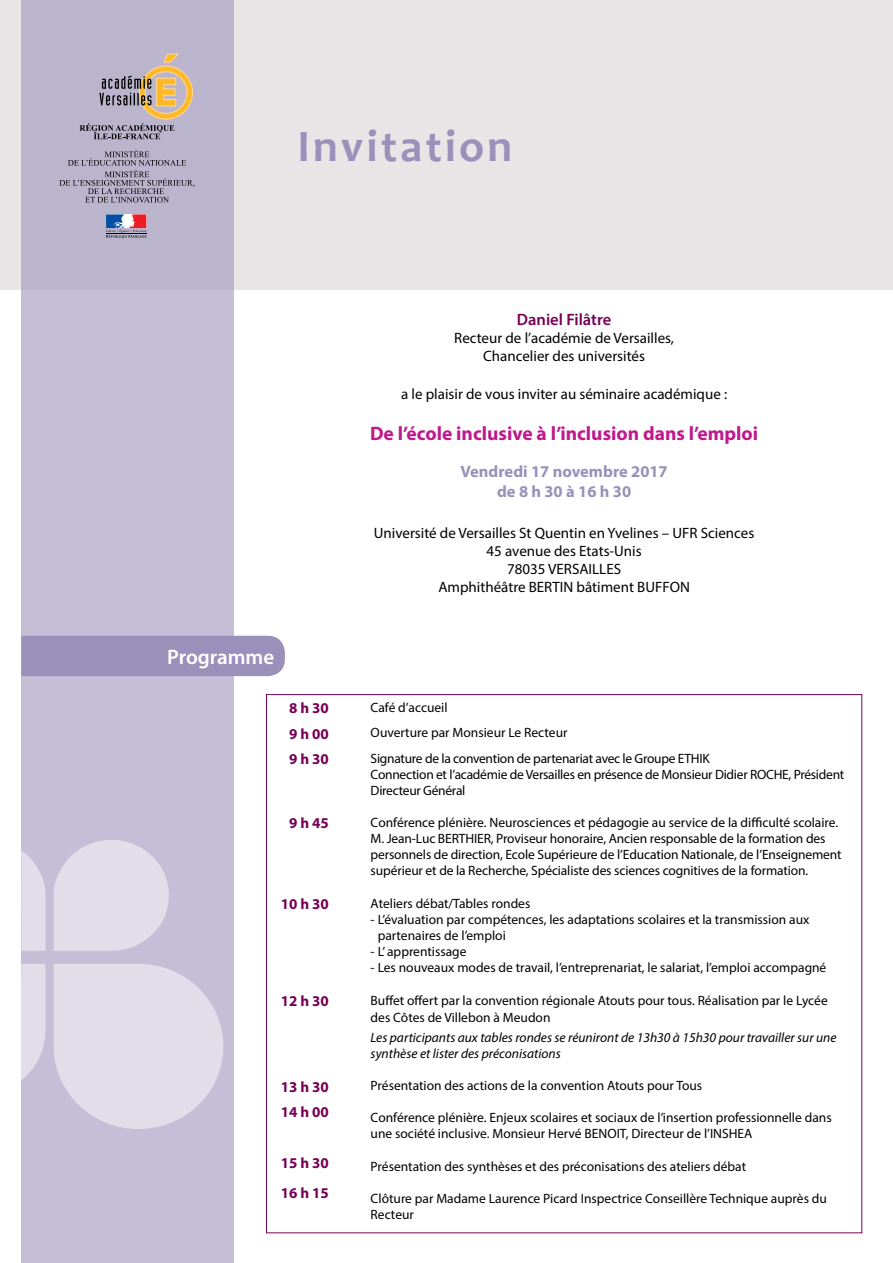
<style>
.page{position:relative;width:893px;height:1263px;background:#fff}
.page>*{position:absolute;margin:0;border:0;box-sizing:border-box;transform-origin:0 0}
.t1{font:700 45px "Candara";letter-spacing:.07em;color:#9a91bb}
.t2{font:600 21px "Myriad Pro";color:#fff}
.t3{font:700 19.5px "Myriad Pro";color:#c0188d}
.t4{font:700 16.5px "Myriad Pro";color:#9a91bb}
.t5{font:600 16.5px "Myriad Pro";color:#760054}
.t6{font:15px "Myriad Pro";color:#000}
.t7{font:700 15px "Myriad Pro";color:#760054}
.t8{font:13.5px/16.2px "Myriad Pro";color:#000}
.t9{font:13.5px/16.2px "Myriad Pro";letter-spacing:-.02em;color:#000}
.t10{font:italic 13.5px/16.2px "Myriad Pro";color:#000}
</style>
<div class="page">
<div style="left:0;top:0;width:893px;height:289px;background:#e7e5e6"></div>
<div style="left:21px;top:0;width:213px;height:1263px;background:#c4bfd7"></div>
<svg style="left:54px;top:964px;width:169px;height:165px"></svg>
<svg style="left:54px;top:840px;width:115px;height:111px"></svg>
<svg style="left:21px;top:851px;width:24px;height:100px;background:#dcd9e7"></svg>
<svg style="left:21px;top:964px;width:24px;height:116px;background:#dddae7"></svg>
<svg style="left:80px;top:53px;width:114px;height:86px"></svg>
<svg style="left:106px;top:214px;width:40px;height:24px"></svg>
<svg style="left:59px;top:150px;width:135px;height:53px"></svg>
<div style="left:21px;top:636px;width:264px;height:40px;background:#9a91bb"></div>
<p class="t1" style="left:298px;top:118px;width:216px">Invitation</p>
<p class="t5" style="left:517px;top:309px;width:96px">Daniel Filâtre</p>
<p class="t6" style="left:454px;top:329px;width:221px">Recteur de l’académie de Versailles,</p>
<p class="t6" style="left:483px;top:347px;width:163px">Chancelier des universités</p>
<p class="t6" style="left:401px;top:384px;width:328px">a le plaisir de vous inviter au séminaire académique :</p>
<p class="t3" style="left:370px;top:421px;width:390px">De l’école inclusive à l’inclusion dans l’emploi</p>
<p class="t4" style="left:460px;top:461px;width:209px">Vendredi 17 novembre 2017</p>
<p class="t4" style="left:497px;top:480px;width:136px">de 8 h 30 à 16 h 30</p>
<p class="t6" style="left:374px;top:524px;width:382px">Université de Versailles St Quentin en Yvelines – UFR Sciences</p>
<p class="t6" style="left:487px;top:542px;width:157px">45 avenue des Etats-Unis</p>
<p class="t6" style="left:507px;top:560px;width:116px">78035 VERSAILLES</p>
<p class="t6" style="left:438px;top:578px;width:253px">Amphithéâtre BERTIN bâtiment BUFFON</p>
<p class="t2" style="left:167px;top:643px;width:108px">Programme</p>
<p class="t7" style="left:289px;top:698px;width:41px">8 h 30</p>
<p class="t8" style="left:371px;top:699px;width:78px">Café d’accueil</p>
<p class="t7" style="left:289px;top:724px;width:41px">9 h 00</p>
<p class="t8" style="left:371px;top:725px;width:198px">Ouverture par Monsieur Le Recteur</p>
<p class="t7" style="left:289px;top:749px;width:41px">9 h 30</p>
<p class="t9" style="left:371px;top:750px;width:475px">Signature de la convention de partenariat avec le Groupe ETHIK<br>Connection et l’académie de Versailles en présence de Monsieur Didier ROCHE, Président<br>Directeur Général</p>
<p class="t7" style="left:289px;top:813px;width:41px">9 h 45</p>
<p class="t8" style="left:371px;top:814px;width:469px">Conférence plénière. Neurosciences et pédagogie au service de la difficulté scolaire.</p>
<p class="t8" style="left:371px;top:830px;width:472px">M. Jean-Luc BERTHIER, Proviseur honoraire, Ancien responsable de la formation des personnels de direction, Ecole Supérieure de l’Education Nationale, de l’Enseignement supérieur et de la Recherche, Spécialiste des sciences cognitives de la formation.</p>
<p class="t7" style="left:281px;top:894px;width:50px">10 h 30</p>
<p class="t8" style="left:371px;top:895px;width:161px">Ateliers débat/Tables rondes</p>
<p class="t8" style="left:378px;top:911px;width:433px;text-indent:-7px">- L’évaluation par compétences, les adaptations scolaires et la transmission aux partenaires de l’emploi</p>
<p class="t8" style="left:371px;top:943px;width:97px">- L’ apprentissage</p>
<p class="t8" style="left:371px;top:959px;width:457px">- Les nouveaux modes de travail, l’entreprenariat, le salariat, l’emploi accompagné</p>
<p class="t7" style="left:281px;top:992px;width:50px">12 h 30</p>
<p class="t8" style="left:371px;top:992px;width:459px">Buffet offert par la convention régionale Atouts pour tous. Réalisation par le Lycée des Côtes de Villebon à Meudon</p>
<p class="t10" style="left:371px;top:1029px;width:467px">Les participants aux tables rondes se réuniront de 13h30 à 15h30 pour travailler sur une synthèse et lister des préconisations</p>
<p class="t7" style="left:281px;top:1077px;width:50px">13 h 30</p>
<p class="t8" style="left:371px;top:1077px;width:333px">Présentation des actions de la convention Atouts pour Tous</p>
<p class="t7" style="left:281px;top:1102px;width:50px">14 h 00</p>
<p class="t8" style="left:371px;top:1109px;width:463px">Conférence plénière. Enjeux scolaires et sociaux de l’insertion professionnelle dans une société inclusive. Monsieur Hervé BENOIT, Directeur de l’INSHEA</p>
<p class="t7" style="left:281px;top:1153px;width:50px">15 h 30</p>
<p class="t8" style="left:371px;top:1158px;width:377px">Présentation des synthèses et des préconisations des ateliers débat</p>
<p class="t7" style="left:281px;top:1183px;width:50px">16 h 15</p>
<p class="t8" style="left:371px;top:1190px;width:458px">Clôture par Madame Laurence Picard Inspectrice Conseillère Technique auprès du<br>Recteur</p>
</div>
